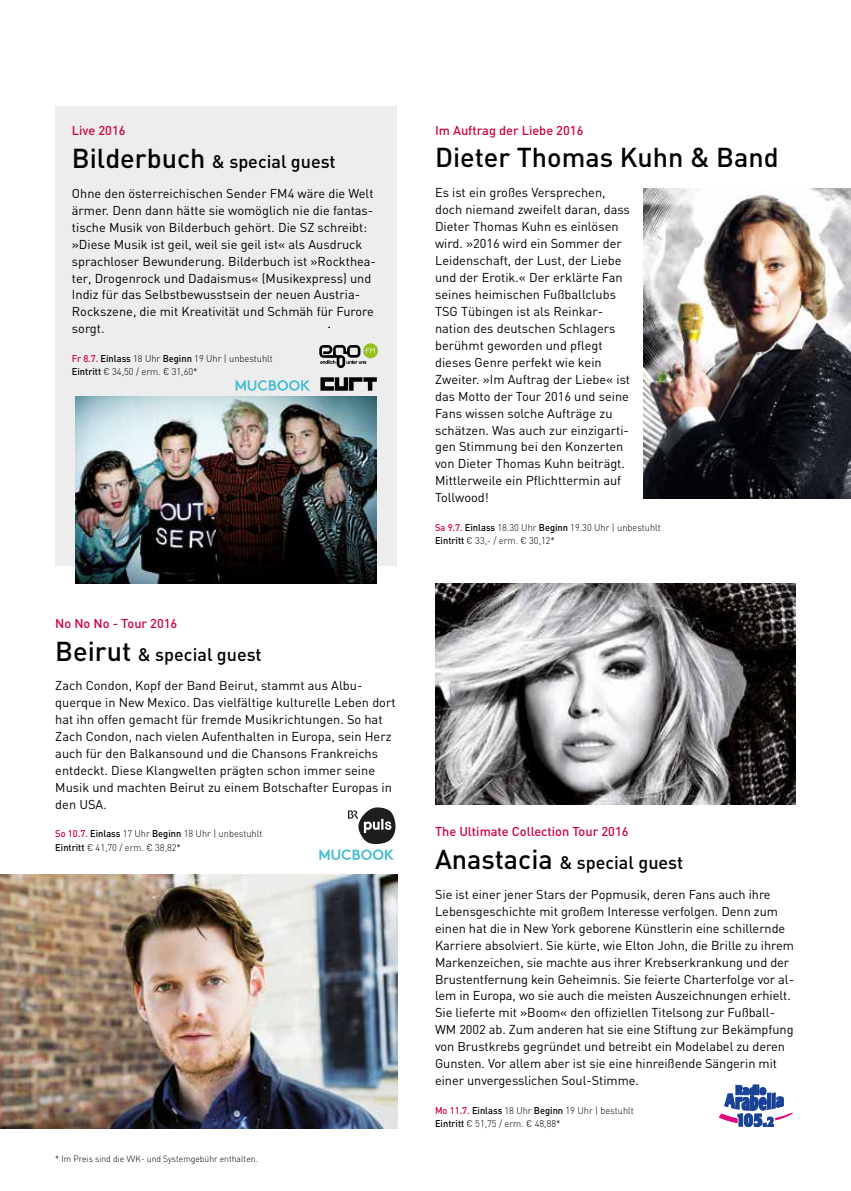
<style>
.page{position:relative;width:851px;height:1191px;background:#fff}
.page>*{position:absolute;margin:0;border:0;box-sizing:border-box;transform-origin:0 0}
.t1{font:500 27px "DIN";color:#000}
.t2{font:500 18px "DIN";color:#000}
.t3{font:12.75px/17px "DIN";color:#000}
.t4{font:500 12.75px "DIN";color:#ce033f}
.t5{font:300 9.75px/13.5px "DIN";color:#000;scale:.95 1}
.t6{font:300 9px "DIN";color:#000;scale:.95 1}
.s1{font-size:27px}
.s2{font-weight:500;color:#ce033f}
.s3{font-weight:500}
</style>
<div class="page">
<img style="left:643px;top:189px;width:207px;height:309px">
<div style="left:55px;top:106px;width:341px;height:460px;background:#ededed"></div>
<img style="left:75px;top:397px;width:302px;height:186px">
<img style="left:435px;top:583px;width:360px;height:221px">
<img style="left:0;top:874px;width:397px;height:254px">
<svg style="left:719px;top:1084px;width:73px;height:42px"></svg>
<svg style="left:319px;top:807px;width:76px;height:53px"></svg>
<svg style="left:320px;top:377px;width:57px;height:14px"></svg>
<svg style="left:235px;top:380px;width:75px;height:11px"></svg>
<svg style="left:319px;top:343px;width:59px;height:25px"></svg>
<p class="t4" style="left:72px;top:123px;width:55px">Live 2016</p>
<h2 class="t2" style="left:72px;top:150px;width:265px"><span class="s1">Bilderbuch</span> &amp; special guest</h2>
<p class="t3" style="left:72px;top:184px;width:305px">Ohne den österreichischen Sender FM4 wäre die Welt ärmer. Denn dann hätte sie womöglich nie die fantas&shy;tische Musik von Bilderbuch gehört. Die SZ schreibt: »Diese Musik ist geil, weil sie geil ist« als Ausdruck sprachloser Bewunderung. Bilderbuch ist »Rockthea&shy;ter, Drogenrock und Dadaismus« (Musikexpress) und Indiz für das Selbstbewusstsein der neuen Austria-Rockszene, die mit Kreativität und Schmäh für Furore sorgt.</p>
<p class="t5" style="left:72px;top:351px;width:213px"><span class="s2">Fr 8.7.</span> <span class="s3">Einlass</span> 18 Uhr <span class="s3">Beginn</span> 19 Uhr | unbestuhlt<br><span class="s3">Eintritt</span> € 34,50 / erm. € 31,60*</p>
<p class="t4" style="left:435px;top:122px;width:150px">Im Auftrag der Liebe 2016</p>
<h1 class="t1" style="left:435px;top:140px;width:345px">Dieter Thomas Kuhn &amp; Band</h1>
<p class="t3" style="left:435px;top:184px;width:196px">Es ist ein großes Versprechen, doch niemand zweifelt daran, dass<br>Dieter Thomas Kuhn es einlösen wird. »2016 wird ein Sommer der<br>Leidenschaft, der Lust, der Liebe und der Erotik.« Der erklärte Fan seines heimischen Fußballclubs<br>TSG Tübingen ist als Reinkar&shy;nation des deutschen Schlagers berühmt geworden und pflegt dieses Genre perfekt wie kein<br>Zweiter. »Im Auftrag der Liebe« ist das Motto der Tour 2016 und seine<br>Fans wissen solche Aufträge zu schätzen. Was auch zur einzigarti&shy;gen Stimmung bei den Konzerten von Dieter Thomas Kuhn beiträgt.<br>Mittlerweile ein Pflichttermin auf<br>Tollwood!</p>
<p class="t5" style="left:435px;top:520px;width:239px"><span class="s2">Sa 9.7.</span> <span class="s3">Einlass</span> 18.30 Uhr <span class="s3">Beginn</span> 19.30 Uhr | unbestuhlt<br><span class="s3">Eintritt</span> € 33,- / erm. € 30,12*</p>
<p class="t4" style="left:55px;top:615px;width:124px">No No No - Tour 2016</p>
<h2 class="t2" style="left:55px;top:642px;width:208px"><span class="s1">Beirut</span> &amp; special guest</h2>
<p class="t3" style="left:55px;top:677px;width:342px">Zach Condon, Kopf der Band Beirut, stammt aus Albu&shy;querque in New Mexico. Das vielfältige kulturelle Leben dort hat ihn offen gemacht für fremde Musikrichtungen. So hat Zach Condon, nach vielen Aufenthalten in Europa, sein Herz auch für den Balkansound und die Chansons Frankreichs entdeckt. Diese Klangwelten prägten schon immer seine Musik und machten Beirut zu einem Botschafter Europas in den USA.</p>
<p class="t5" style="left:55px;top:827px;width:219px"><span class="s2">So 10.7.</span> <span class="s3">Einlass</span> 17 Uhr <span class="s3">Beginn</span> 18 Uhr | unbestuhlt<br><span class="s3">Eintritt</span> € 41,70 / erm. € 38,82*</p>
<p class="t4" style="left:435px;top:823px;width:195px">The Ultimate Collection Tour 2016</p>
<h2 class="t2" style="left:435px;top:851px;width:250px"><span class="s1">Anastacia</span> &amp; special guest</h2>
<p class="t3" style="left:435px;top:885px;width:360px">Sie ist einer jener Stars der Popmusik, deren Fans auch ihre Lebensgeschichte mit großem Interesse verfolgen. Denn zum einen hat die in New York geborene Künstlerin eine schillernde Karriere absolviert. Sie kürte, wie Elton John, die Brille zu ihrem Markenzeichen, sie machte aus ihrer Krebserkrankung und der Brustentfernung kein Geheimnis. Sie feierte Charterfolge vor al&shy;lem in Europa, wo sie auch die meisten Auszeichnungen erhielt.<br>Sie lieferte mit »Boom« den offiziellen Titelsong zur Fußball-WM 2002 ab. Zum anderen hat sie eine Stiftung zur Bekämpfung von Brustkrebs gegründet und betreibt ein Modelabel zu deren Gunsten. Vor allem aber ist sie eine hinreißende Sängerin mit einer unvergesslichen Soul-Stimme.</p>
<p class="t5" style="left:435px;top:1103px;width:211px"><span class="s2">Mo 11.7.</span> <span class="s3">Einlass</span> 18 Uhr <span class="s3">Beginn</span> 19 Uhr | bestuhlt<br><span class="s3">Eintritt</span> € 51,75 / erm. € 48,88*</p>
<p class="t6" style="left:55px;top:1153px;width:215px">* Im Preis sind die VVK- und Systemgebühr enthalten.</p>
</div>
